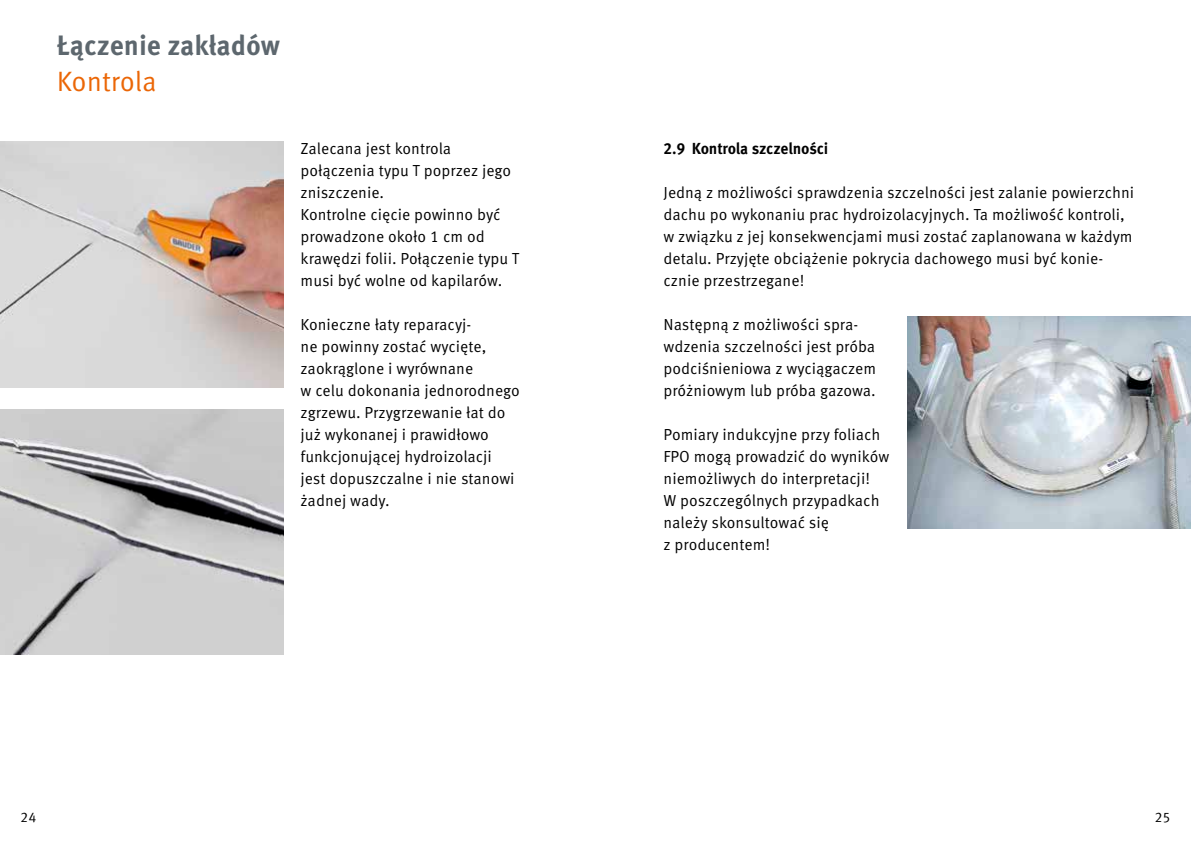
<style>
.page{position:relative;width:1191px;height:845px;background:#fff}
.page>*{position:absolute;margin:0;border:0;box-sizing:border-box;transform-origin:0 0}
.t1{font:700 28px "Meta Correspondence Pro";color:#5d676e;scale:.96 1}
.t2{font:28px "Meta Correspondence Pro";letter-spacing:-.005em;color:#eb6606}
.t3{font:16px/22px "Meta Correspondence Pro";color:#000}
.t4{font:700 16px "Meta Correspondence Pro";letter-spacing:-.015em;color:#000;scale:.95 1}
.t5{font:14px "Meta Correspondence Pro";color:#000}
</style>
<div class="page">
<img style="left:0;top:409px;width:283px;height:245px">
<img style="left:0;top:142px;width:283px;height:245px">
<img style="left:907px;top:316px;width:284px;height:213px">
<h1 class="t1" style="left:57px;top:24px;width:234px">Łączenie zakładów</h1>
<h1 class="t2" style="left:57px;top:60px;width:102px">Kontrola</h1>
<p class="t3" style="left:300px;top:136px;width:220px">Zalecana jest kontrola połączenia typu T poprzez jego zniszczenie.<br>Kontrolne cięcie powinno być prowadzone około 1 cm od krawędzi folii. Połączenie typu T musi być wolne od kapilarów.</p>
<p class="t3" style="left:300px;top:312px;width:221px">Konieczne łaty reparacyj-<br>ne powinny zostać wycięte, zaokrąglone i wyrównane<br>w celu dokonania jednorodnego zgrzewu. Przygrzewanie łat do już wykonanej i prawidłowo funkcjonującej hydroizolacji jest dopuszczalne i nie stanowi żadnej wady.</p>
<p class="t4" style="left:663px;top:136px;width:175px">2.9 Kontrola szczelności</p>
<p class="t3" style="left:663px;top:180px;width:472px">Jedną z możliwości sprawdzenia szczelności jest zalanie powierzchni dachu po wykonaniu prac hydroizolacyjnych. Ta możliwość kontroli, w związku z jej konsekwencjami musi zostać zaplanowana w każdym detalu. Przyjęte obciążenie pokrycia dachowego musi być konie&shy;cznie przestrzegane!</p>
<p class="t3" style="left:663px;top:312px;width:214px">Następną z możliwości spra&shy;wdzenia szczelności jest próba podciśnieniowa z wyciągaczem próżniowym lub próba gazowa.</p>
<p class="t3" style="left:663px;top:422px;width:227px">Pomiary indukcyjne przy foliach<br>FPO mogą prowadzić do wyników niemożliwych do interpretacji!<br>W poszczególnych przypadkach należy skonsultować się<br>z producentem!</p>
<p class="t5" style="left:20px;top:806px;width:18px">24</p>
<p class="t5" style="left:1154px;top:806px;width:18px">25</p>
</div>
